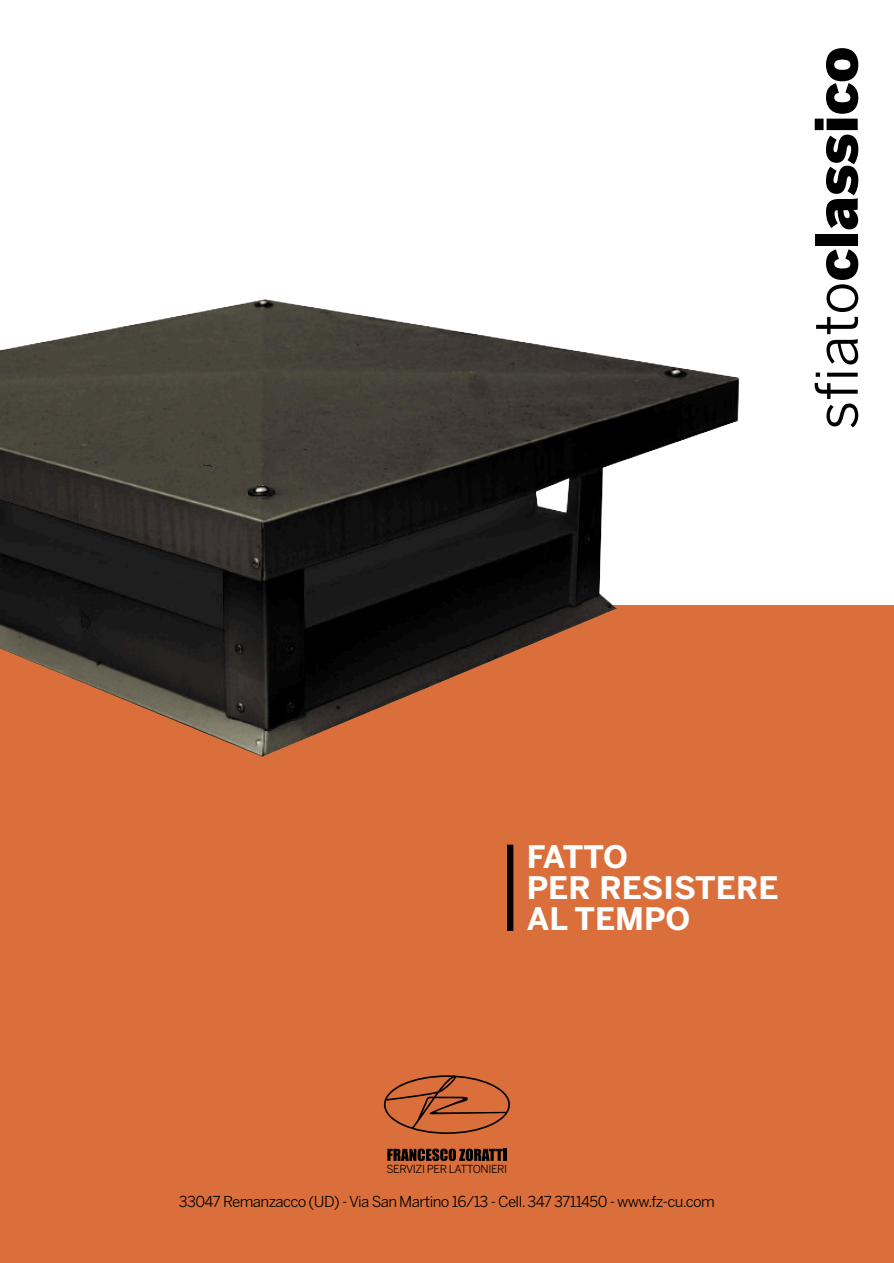
<style>
.page{position:relative;width:894px;height:1263px;background:#fff}
.page>*{position:absolute;margin:0;border:0;box-sizing:border-box;transform-origin:0 0}
.t1{font:900 58.05px "Benton Sans";color:#000}
.t2{font:700 30.9px/30.9px "Benton Sans";color:#fff}
.t3{font:15px "Benton Sans";letter-spacing:-.04em;color:#000}
.t4{font:10.95px "Benton Sans";letter-spacing:-.04em;color:#000}
.s1{font-weight:400}
</style>
<div class="page">
<div style="left:0;top:605px;width:893px;height:658px;background:#db6f3b"></div>
<svg style="left:384px;top:1075px;width:125px;height:59px"></svg>
<svg style="left:387px;top:1148px;width:119px;height:13px"></svg>
<div style="left:507px;top:848px;width:6px;height:80px;background:#000"></div>
<img style="left:0;top:299px;width:738px;height:458px">
<h1 class="t1" style="left:814px;top:430px;width:385px;rotate:-90deg"><span class="s1">sfiato</span>classico</h1>
<h2 class="t2" style="left:526px;top:844px;width:253px">FATTO<br>PER RESISTERE<br>AL TEMPO</h2>
<p class="t4" style="left:386px;top:1165px;width:122px">SERVIZI PER LATTONIERI</p>
<p class="t3" style="left:179px;top:1196px;width:537px">33047 Remanzacco (UD) - Via San Martino 16/13 - Cell. 347 3711450 - www.fz-cu.com</p>
</div>
